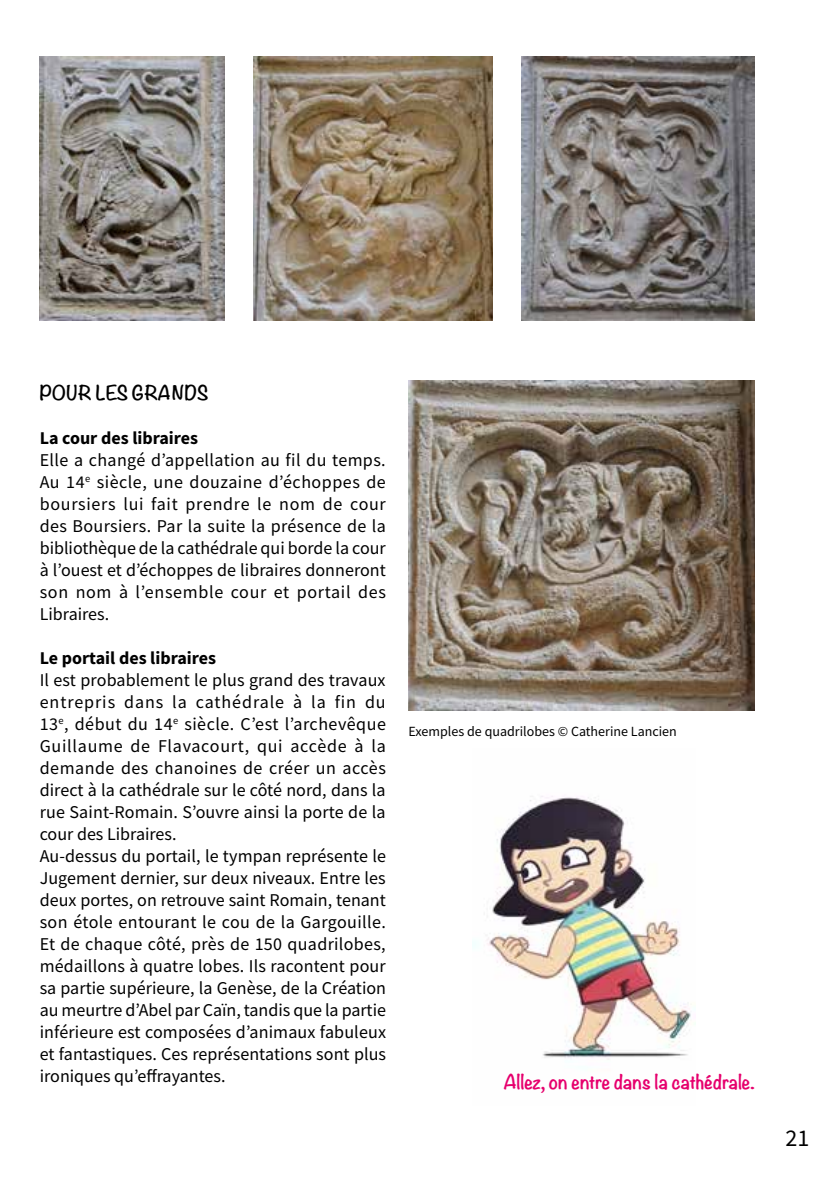
<style>
.page{position:relative;width:840px;height:1191px;background:#fff}
.page>*{position:absolute;margin:0;border:0;box-sizing:border-box;transform-origin:0 0}
.t1{font:24px "Source Sans Pro";color:#000}
.t2{font:18px/22px "Source Sans Pro";letter-spacing:.005em;color:#000;text-align:justify}
.t3{font:700 18px "Source Sans Pro";color:#000}
.t4{font:700 18px "Noteworthy";color:#e6006d}
.t5{font:700 18px "Noteworthy";color:#000}
.t6{font:14px "Source Sans Pro";color:#000}
</style>
<div class="page">
<img style="left:472px;top:796px;width:220px;height:264px">
<img style="left:40px;top:57px;width:184px;height:264px">
<img style="left:253px;top:57px;width:239px;height:264px">
<img style="left:408px;top:381px;width:346px;height:330px">
<img style="left:521px;top:57px;width:233px;height:264px">
<p class="t5" style="left:40px;top:377px;width:170px">POUR LES GRANDS</p>
<p class="t3" style="left:40px;top:426px;width:160px">La cour des libraires</p>
<p class="t2" style="left:40px;top:449px;width:347px">Elle a changé d’appellation au fil du temps.<br>Au 14<sup>e</sup> siècle, une douzaine d’échoppes de boursiers lui fait prendre le nom de cour des Boursiers. Par la suite la présence de la bibliothèque de la cathédrale qui borde la cour à l’ouest et d’échoppes de libraires donneront son nom à l’ensemble cour et portail des Libraires.</p>
<p class="t3" style="left:40px;top:646px;width:178px">Le portail des libraires</p>
<p class="t2" style="left:40px;top:669px;width:348px;text-align:left">Il est probablement le plus grand des travaux entrepris dans la cathédrale à la fin du 13<sup>e</sup>, début du 14<sup>e</sup> siècle. C’est l’archevêque Guillaume de Flavacourt, qui accède à la demande des chanoines de créer un accès direct à la cathédrale sur le côté nord, dans la rue Saint-Romain. S’ouvre ainsi la porte de la cour des Libraires.<br>Au-dessus du portail, le tympan représente le Jugement dernier, sur deux niveaux. Entre les deux portes, on retrouve saint Romain, tenant son étole entourant le cou de la Gargouille.<br>Et de chaque côté, près de 150 quadrilobes, médaillons à quatre lobes. Ils racontent pour sa partie supérieure, la Genèse, de la Création au meurtre d’Abel par Caïn, tandis que la partie inférieure est composées d’animaux fabuleux et fantastiques. Ces représentations sont plus ironiques qu’effrayantes.</p>
<p class="t6" style="left:408px;top:723px;width:269px">Exemples de quadrilobes © Catherine Lancien</p>
<p class="t4" style="left:503px;top:1065px;width:253px">Allez, on entre dans la cathédrale.</p>
<h1 class="t1" style="left:785px;top:1122px;width:25px">21</h1>
</div>
